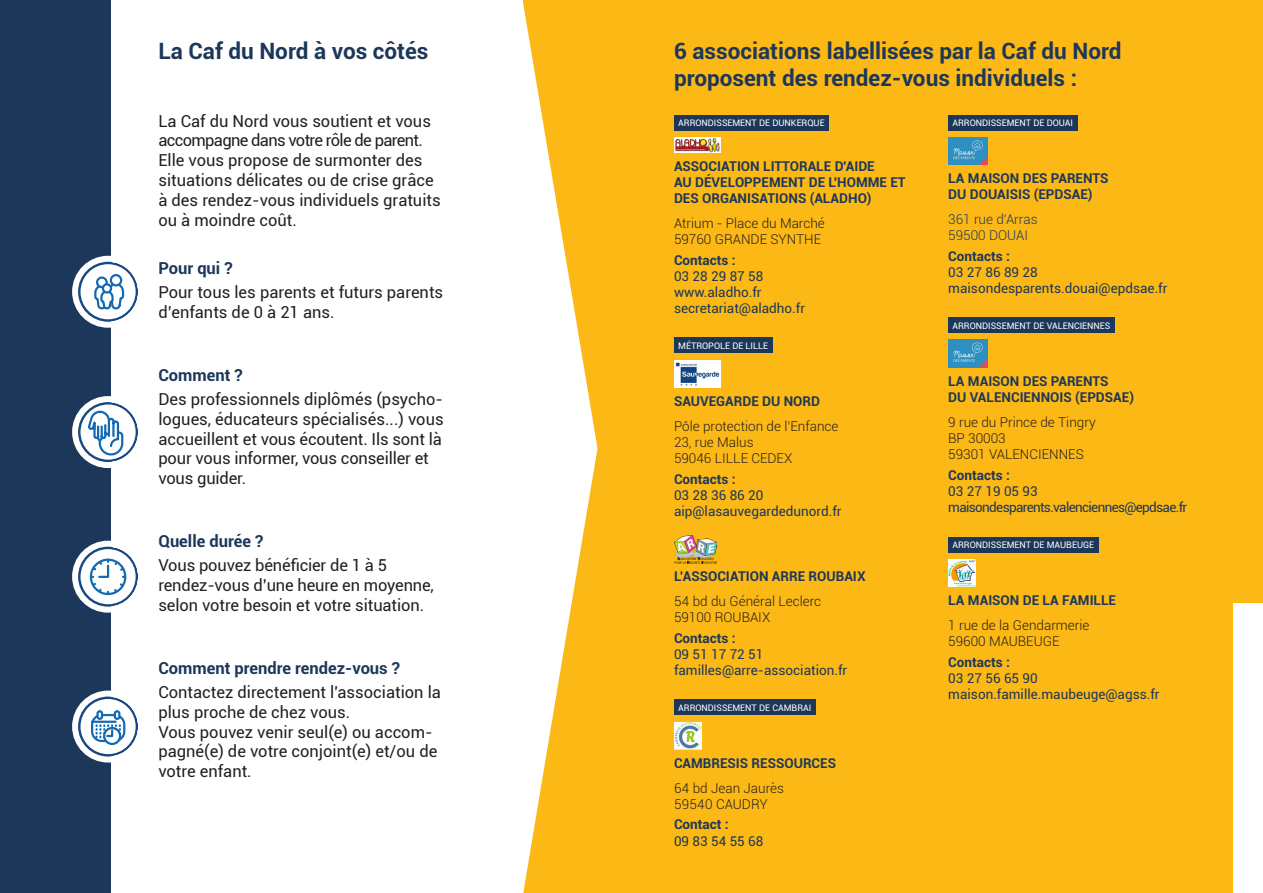
<style>
.page{position:relative;width:1263px;height:893px;background:#fff}
.page>*{position:absolute;margin:0;border:0;box-sizing:border-box;transform-origin:0 0}
.t1{font:700 22.5px/27px "Roboto";color:#1c3759}
.t2{font:16.5px/19.8px "Roboto";color:#231f20}
.t3{font:16.5px/19.8px "Roboto";letter-spacing:-.04em;color:#231f20}
.t4{font:700 16.5px "Roboto";color:#1c3759}
.t5{font:700 13.5px/16.2px "Roboto";color:#1c3759}
.t6{font:300 13.5px/16.2px "Roboto";color:#231f20}
.t7{font:13.5px/16.2px "Roboto";color:#1c3759}
.t8{font:13.5px "Roboto";letter-spacing:-.05em;color:#1c3759}
.t9{font:300 13.5px/16.2px "Roboto";color:#1c3759}
.t10{font:9px "Roboto";color:#fff}
</style>
<div class="page">
<div style="left:0;top:0;width:110px;height:893px;background:#1c3759"></div>
<div style="left:523px;top:0;width:740px;height:893px;background:#fcb814"></div>
<div style="left:1233px;top:604px;width:30px;height:289px;background:#fff"></div>
<svg style="left:523px;top:2px;width:74px;height:891px;fill:#fff"></svg>
<div style="left:674px;top:115px;width:155px;height:15px;background:#1c3759"></div>
<div style="left:674px;top:338px;width:98px;height:15px;background:#1c3759"></div>
<div style="left:674px;top:700px;width:141px;height:15px;background:#1c3759"></div>
<img style="left:674px;top:137px;width:46px;height:16px">
<img style="left:674px;top:360px;width:47px;height:28px">
<img style="left:674px;top:535px;width:42px;height:28px">
<img style="left:674px;top:722px;width:27px;height:28px">
<div style="left:948px;top:115px;width:129px;height:15px;background:#1c3759"></div>
<div style="left:948px;top:318px;width:166px;height:15px;background:#1c3759"></div>
<div style="left:948px;top:537px;width:150px;height:15px;background:#1c3759"></div>
<img style="left:948px;top:137px;width:39px;height:28px">
<img style="left:948px;top:340px;width:39px;height:28px">
<img style="left:948px;top:559px;width:28px;height:27px">
<svg style="left:79px;top:262px;width:58px;height:59px"></svg>
<div style="left:103px;top:284px;width:8px;height:8px;background:#fff;border-radius:50%"></div>
<div style="left:102px;top:283px;width:10px;height:11px;border:2px solid #146ab2;border-radius:50%"></div>
<div style="left:72px;top:256px;width:72px;height:72px;border:6px solid #fff;border-radius:50%"></div>
<svg style="left:79px;top:403px;width:58px;height:58px"></svg>
<div style="left:72px;top:396px;width:72px;height:72px;border:6px solid #fff;border-radius:50%"></div>
<svg style="left:79px;top:547px;width:58px;height:59px"></svg>
<div style="left:72px;top:541px;width:72px;height:72px;border:6px solid #fff;border-radius:50%"></div>
<svg style="left:78px;top:697px;width:59px;height:59px"></svg>
<div style="left:72px;top:691px;width:72px;height:71px;border:6px solid #fff;border-radius:50%"></div>
<p class="t1" style="left:158px;top:37px;width:272px">La Caf du Nord à vos côtés</p>
<p class="t3" style="left:158px;top:110px;width:274px">La Caf du Nord vous soutient et vous accompagne dans votre rôle de parent.</p>
<p class="t2" style="left:158px;top:150px;width:284px">Elle vous propose de surmonter des situations délicates ou de crise grâce à des rendez-vous individuels gratuits ou à moindre coût.</p>
<p class="t4" style="left:158px;top:257px;width:76px">Pour qui ?</p>
<p class="t2" style="left:158px;top:282px;width:286px">Pour tous les parents et futurs parents d’enfants de 0 à 21 ans.</p>
<p class="t4" style="left:158px;top:363px;width:86px">Comment ?</p>
<p class="t2" style="left:158px;top:389px;width:287px">Des professionnels diplômés (psycho&shy;logues, éducateurs spécialisés...) vous accueillent et vous écoutent. Ils sont là pour vous informer, vous conseiller et vous guider.</p>
<p class="t4" style="left:158px;top:530px;width:106px">Quelle durée ?</p>
<p class="t2" style="left:158px;top:555px;width:277px">Vous pouvez bénéficier de 1 à 5 rendez-vous d’une heure en moyenne, selon votre besoin et votre situation.</p>
<p class="t4" style="left:158px;top:656px;width:243px">Comment prendre rendez-vous ?</p>
<p class="t2" style="left:158px;top:682px;width:284px">Contactez directement l'association la plus proche de chez vous.</p>
<p class="t2" style="left:158px;top:721px;width:280px">Vous pouvez venir seul(e) ou accom&shy;pagné(e) de votre conjoint(e) et/ou de votre enfant.</p>
<p class="t1" style="left:674px;top:37px;width:449px">6 associations labellisées par la Caf du Nord proposent des rendez-vous individuels :</p>
<p class="t10" style="left:678px;top:116px;width:148px">ARRONDISSEMENT DE DUNKERQUE</p>
<p class="t5" style="left:674px;top:157px;width:233px">ASSOCIATION LITTORALE D'AIDE<br>AU DÉVELOPPEMENT DE L'HOMME ET<br>DES ORGANISATIONS (ALADHO)</p>
<p class="t6" style="left:674px;top:215px;width:152px">Atrium - Place du Marché<br>59760 GRANDE SYNTHE</p>
<p class="t5" style="left:674px;top:251px;width:63px">Contacts :</p>
<p class="t7" style="left:674px;top:267px;width:91px">03 28 29 87 58</p>
<p class="t7" style="left:674px;top:284px;width:89px">www.aladho.fr</p>
<p class="t7" style="left:674px;top:300px;width:133px">secretariat@aladho.fr</p>
<p class="t10" style="left:678px;top:339px;width:91px">MÉTROPOLE DE LILLE</p>
<p class="t5" style="left:674px;top:393px;width:148px">SAUVEGARDE DU NORD</p>
<p class="t6" style="left:674px;top:418px;width:166px">Pôle protection de l’Enfance<br>23, rue Malus<br>59046 LILLE CEDEX</p>
<p class="t5" style="left:674px;top:470px;width:63px">Contacts :</p>
<p class="t7" style="left:674px;top:487px;width:91px">03 28 36 86 20</p>
<p class="t7" style="left:674px;top:503px;width:169px">aip@lasauvegardedunord.fr</p>
<p class="t5" style="left:674px;top:568px;width:193px">L’ASSOCIATION ARRE ROUBAIX</p>
<p class="t6" style="left:674px;top:593px;width:149px">54 bd du Général Leclerc<br>59100 ROUBAIX</p>
<p class="t5" style="left:674px;top:629px;width:63px">Contacts :</p>
<p class="t7" style="left:674px;top:645px;width:91px">09 51 17 72 51</p>
<p class="t7" style="left:674px;top:662px;width:175px">familles@arre-association.fr</p>
<p class="t10" style="left:678px;top:701px;width:135px">ARRONDISSEMENT DE CAMBRAI</p>
<p class="t5" style="left:674px;top:755px;width:164px">CAMBRESIS RESSOURCES</p>
<p class="t6" style="left:674px;top:779px;width:111px">64 bd Jean Jaurès<br>59540 CAUDRY</p>
<p class="t5" style="left:674px;top:816px;width:56px">Contact :</p>
<p class="t7" style="left:674px;top:832px;width:91px">09 83 54 55 68</p>
<p class="t10" style="left:952px;top:116px;width:122px">ARRONDISSEMENT DE DOUAI</p>
<p class="t5" style="left:948px;top:170px;width:162px">LA MAISON DES PARENTS<br>DU DOUAISIS (EPDSAE)</p>
<p class="t9" style="left:948px;top:211px;width:91px">361 rue d'Arras<br>59500 DOUAI</p>
<p class="t5" style="left:948px;top:247px;width:63px">Contacts :</p>
<p class="t7" style="left:948px;top:264px;width:221px">03 27 86 89 28 maisondesparents.douai@epdsae.fr</p>
<p class="t10" style="left:952px;top:319px;width:159px">ARRONDISSEMENT DE VALENCIENNES</p>
<p class="t5" style="left:948px;top:373px;width:187px">LA MAISON DES PARENTS<br>DU VALENCIENNOIS (EPDSAE)</p>
<p class="t6" style="left:948px;top:414px;width:149px">9 rue du Prince de Tingry<br>BP 30003</p>
<p class="t6" style="left:948px;top:446px;width:137px">59301 VALENCIENNES</p>
<p class="t5" style="left:948px;top:466px;width:63px">Contacts :</p>
<p class="t7" style="left:948px;top:483px;width:91px">03 27 19 05 93</p>
<p class="t8" style="left:948px;top:498px;width:240px">maisondesparents.valenciennes@epdsae.fr</p>
<p class="t10" style="left:952px;top:538px;width:143px">ARRONDISSEMENT DE MAUBEUGE</p>
<p class="t5" style="left:948px;top:592px;width:169px">LA MAISON DE LA FAMILLE</p>
<p class="t6" style="left:948px;top:617px;width:143px">1 rue de la Gendarmerie<br>59600 MAUBEUGE</p>
<p class="t5" style="left:948px;top:653px;width:63px">Contacts :</p>
<p class="t7" style="left:948px;top:669px;width:91px">03 27 56 65 90</p>
<p class="t7" style="left:948px;top:686px;width:213px">maison.famille.maubeuge@agss.fr</p>
</div>
